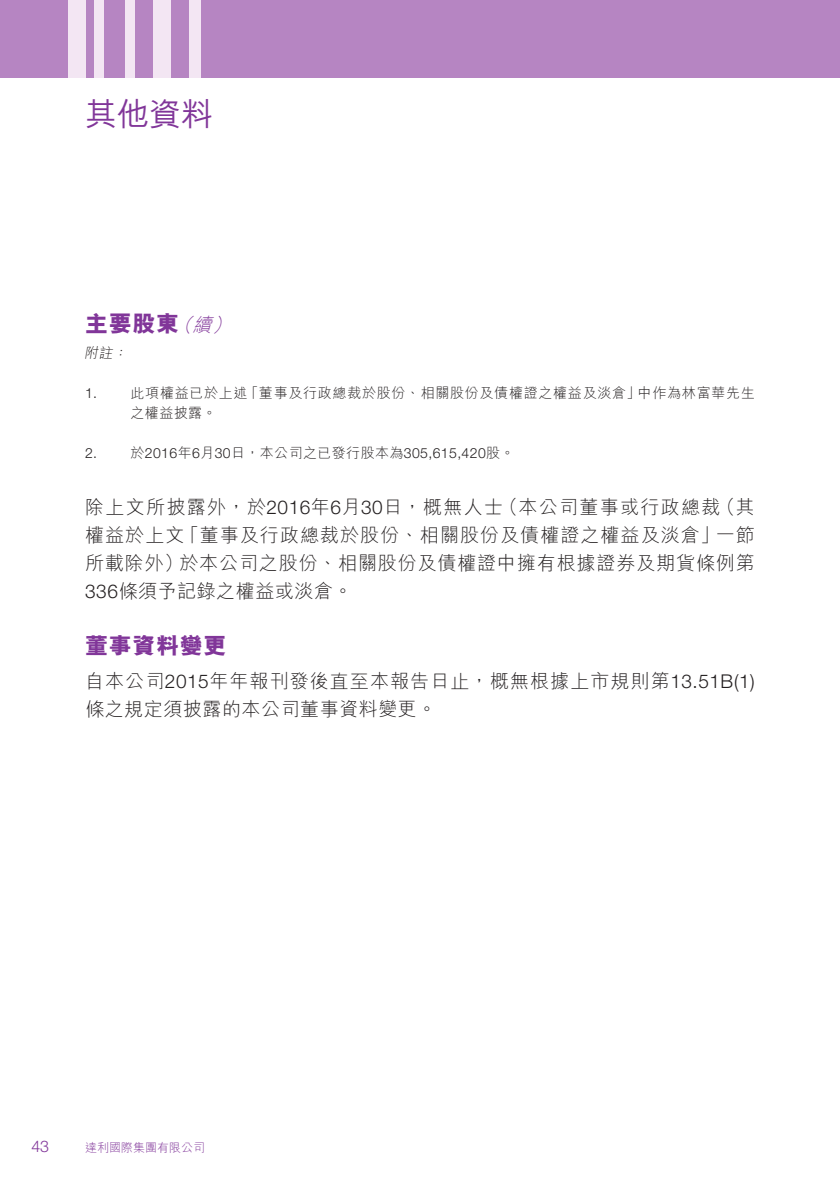
<style>
.page{position:relative;width:840px;height:1191px;background:#fff}
.page>*{position:absolute;margin:0;border:0;box-sizing:border-box;transform-origin:0 0}
.t1{font:500 32px "M Hei HK";color:#813699}
.t2{font:800 23px "M Hei HK";letter-spacing:.03em;color:#813699}
.t3{font:300 19px/28px "M Hei HK";letter-spacing:.055em;color:#231f20}
.t4{font:300 19px/28px "M Hei HK";letter-spacing:.03em;color:#231f20}
.t5{font:italic 300 19px "M Hei HK";color:#813699}
.t6{font:300 16px "Helvetica Neue LT Std";color:#813699}
.t7{font:300 14px "M Hei HK";letter-spacing:.05em;color:#231f20}
.t8{font:300 14px "Helvetica Neue LT Std";letter-spacing:.03em;color:#231f20}
.t9{font:italic 300 14px "M Hei HK";color:#231f20}
.t10{font:300 12px "M Hei HK";color:#813699}
.s1{font-family:"M Hei HK"}
.s2{font-family:"Helvetica Neue LT Std"}
</style>
<div class="page">
<div style="left:0;top:0;width:839px;height:77px;background:#b685c2"></div>
<div style="left:153px;top:0;width:17px;height:77px;background:#f3e6f3"></div>
<div style="left:94px;top:0;width:10px;height:77px;background:#f3e6f3"></div>
<div style="left:125px;top:0;width:9px;height:77px;background:#f3e6f3"></div>
<div style="left:68px;top:0;width:17px;height:77px;background:#f3e6f3"></div>
<div style="left:189px;top:0;width:11px;height:77px;background:#f3e6f3"></div>
<h1 class="t1" style="left:85px;top:91px;width:129px">其他資料</h1>
<p class="t2" style="left:85px;top:308px;width:95px">主要股東</p>
<p class="t9" style="left:113px;top:343px;width:19px">：</p>
<p class="t5" style="left:192px;top:312px;width:27px">續</p>
<p class="t5" style="left:173px;top:312px;width:27px">（</p>
<p class="t5" style="left:212px;top:312px;width:27px">(</p>
<p class="t9" style="left:84px;top:343px;width:33px">附註</p>
<p class="t8" style="left:85px;top:384px;width:14px">1.</p>
<p class="t8" style="left:85px;top:444px;width:14px">2.</p>
<p class="t7" style="left:244px;top:383px;width:397px">「董事及行政總裁於股份、相關股份及債權證之權益及淡倉」</p>
<p class="t7" style="left:637px;top:383px;width:118px">中作為林富華先生</p>
<p class="t7" style="left:130px;top:383px;width:118px">此項權益已於上述</p>
<p class="t7" style="left:130px;top:403px;width:87px">之權益披露。</p>
<p class="t8" style="left:130px;top:444px;width:385px"><span class="s1">於</span>2016<span class="s1">年 月</span>6 30<span class="s1">日，本公司之已發行股本為</span>305,615,420<span class="s1">股。</span></p>
<p class="t3" style="left:85px;top:492px;width:419px">除上文所披露外，於<span class="s2">2016</span>年 月<span class="s2">6 30</span>日，概無人士</p>
<p class="t3" style="left:498px;top:492px;width:223px">（本公司董事或行政總裁</p>
<p class="t3" style="left:716px;top:492px;width:40px">（其</p>
<p class="t3" style="left:180px;top:520px;width:540px">「董事及行政總裁於股份、相關股份及債權證之權益及淡倉」</p>
<p class="t3" style="left:715px;top:520px;width:41px">一節</p>
<p class="t3" style="left:179px;top:520px;width:576px;text-indent:-94px">權益於上文<br>於本公司之股份、相關股份及債權證中擁有根據證券及期貨條例第</p>
<p class="t4" style="left:85px;top:548px;width:269px">所載除外）<br><span class="s2">336</span>條須予記錄之權益或淡倉。</p>
<p class="t2" style="left:85px;top:630px;width:143px">董事資料變更</p>
<p class="t3" style="left:85px;top:666px;width:671px">自本公司<span class="s2">2015</span>年年報刊發後直至本報告日止，概無根據上市規則第<span class="s2">13.51B (1)</span>條之規定須披露的本公司董事資料變更。</p>
<p class="t6" style="left:31px;top:1136px;width:19px">43</p>
<p class="t10" style="left:85px;top:1139px;width:121px">達利國際集團有限公司</p>
</div>
